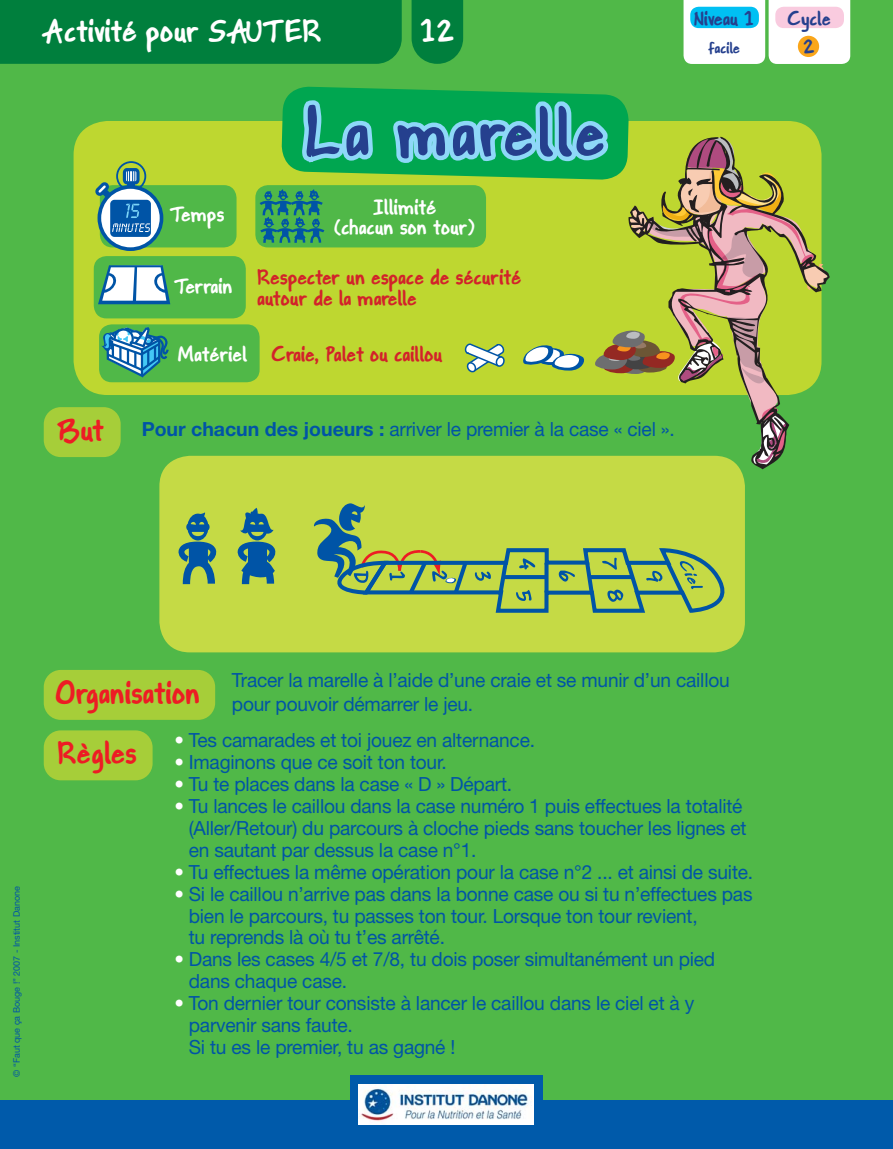
<style>
.page{position:relative;width:893px;height:1149px;background:#fff}
.page>*{position:absolute;margin:0;border:0;box-sizing:border-box;transform-origin:0 0}
.t1{font:71.25px "Gapstown AH Bold";letter-spacing:.05em;color:#25408e}
.t2{font:33px/60.4px "Gapstown AH Bold";color:#ed1c24}
.t3{font:33px "Gapstown AH Bold";color:#fff}
.t4{font:22.5px/21px "Gapstown AH Bold";color:#d2232a}
.t5{font:22.5px/19.5px "Gapstown AH Bold";color:#fff;text-align:center}
.t6{font:21px/28.5px "Gapstown AH Bold";color:#25408e;text-align:center}
.t7{font:19.5px/21.9px "Helvetica Neue LT Std";letter-spacing:-.01em;color:#0054a6}
.t8{font:16.5px "Gapstown AH Bold";color:#25408e}
.t9{font:9px "Helvetica Neue";color:#0054a6}
.s1{color:#fff}
.s2{font-weight:700}
</style>
<div class="page">
<div style="left:0;top:0;width:893px;height:1148px;background:#50b848"></div>
<div style="left:0;top:0;width:402px;height:64px;background:#007f3d"></div>
<svg style="left:412px;top:0;width:51px;height:64px"></svg>
<div style="left:0;top:1100px;width:893px;height:48px;background:#005aaa"></div>
<div style="left:351px;top:1074px;width:192px;height:50px;background:#005aaa"></div>
<img style="left:359px;top:1084px;width:175px;height:40px">
<div style="left:74px;top:121px;width:747px;height:274px;background:#bed730;border-radius:34px"></div>
<div style="left:100px;top:185px;width:137px;height:62px;background:#50b848;border-radius:13px"></div>
<div style="left:94px;top:256px;width:152px;height:62px;background:#50b848;border-radius:13px"></div>
<div style="left:99px;top:324px;width:161px;height:58px;background:#50b848;border-radius:13px"></div>
<svg style="left:98px;top:265px;width:72px;height:39px"></svg>
<svg style="left:101px;top:326px;width:68px;height:53px"></svg>
<svg style="left:260px;top:87px;width:570px;height:383px"></svg>
<svg style="left:99px;top:187px;width:63px;height:62px"></svg>
<div style="left:98px;top:185px;width:65px;height:66px;border:4px solid #0054a6;border-radius:50%"></div>
<div style="left:110px;top:200px;width:41px;height:37px;background:#0054a6;border-radius:4px"></div>
<svg style="left:95px;top:161px;width:55px;height:71px"></svg>
<div style="left:159px;top:455px;width:586px;height:197px;background:#c5da45;border-radius:31px"></div>
<svg style="left:178px;top:512px;width:39px;height:72px"></svg>
<svg style="left:237px;top:507px;width:39px;height:77px"></svg>
<svg style="left:314px;top:503px;width:411px;height:110px"></svg>
<div style="left:44px;top:407px;width:77px;height:50px;background:#a6ce39;border-radius:17px"></div>
<div style="left:44px;top:669px;width:171px;height:50px;background:#a6ce39;border-radius:17px"></div>
<div style="left:44px;top:730px;width:109px;height:50px;background:#a6ce39;border-radius:17px"></div>
<svg style="left:683px;top:0;width:167px;height:64px"></svg>
<div style="left:775px;top:7px;width:69px;height:21px;background:#f9cbdf;border-radius:9px"></div>
<div style="left:798px;top:36px;width:21px;height:21px;background:#faa61a;border-radius:50%"></div>
<h2 class="t3" style="left:42px;top:10px;width:281px">Activité pour SAUTER</h2>
<h2 class="t3" style="left:420px;top:10px;width:36px">12</h2>
<p class="t5" style="left:170px;top:207px;width:56px">Temps</p>
<h1 class="t1" style="left:306px;top:105px;width:301px">La marelle</h1>
<p class="t5" style="left:334px;top:200px;width:142px">Illimité<br>(chacun son tour)</p>
<p class="t4" style="left:257px;top:269px;width:266px;text-indent:-83px"><span class="s1">Terrain</span> Respecter un espace de sécurité autour de la marelle</p>
<p class="t4" style="left:178px;top:346px;width:267px"><span class="s1">Matériel</span> Craie, Palet ou caillou</p>
<p class="t6" style="left:694px;top:6px;width:62px">Niveau 1</p>
<p class="t8" style="left:708px;top:42px;width:33px">facile</p>
<h2 class="t2" style="left:58px;top:398px;width:48px">But</h2>
<p class="t7" style="left:142px;top:420px;width:535px"><span class="s2">Pour chacun des joueurs :</span> arriver le premier à la case « ciel ».</p>
<p class="t6" style="left:788px;top:6px;width:44px">Cycle<br>2</p>
<p class="t9" style="left:13px;top:1076px;width:192px;rotate:-90deg">© “Faut que ça Bouge !” 2007 - Institut Danone</p>
<p class="t7" style="left:232px;top:670px;width:499px;line-height:23.4px">Tracer la marelle à l’aide d’une craie et se munir d’un caillou pour pouvoir démarrer le jeu.</p>
<p class="t7" style="left:174px;top:731px;width:362px"><span class="s1">•</span> Tes camarades et toi jouez en alternance.</p>
<p class="t7" style="left:174px;top:753px;width:274px"><span class="s1">•</span> Imaginons que ce soit ton tour.</p>
<p class="t7" style="left:174px;top:775px;width:339px"><span class="s1">•</span> Tu te places dans la case « D » Départ.</p>
<p class="t7" style="left:189px;top:796px;width:559px;text-indent:-14px"><span class="s1">•</span> Tu lances le caillou dans la case numéro 1 puis effectues la totalité (Aller/Retour) du parcours à cloche pieds sans toucher les lignes et en sautant par dessus la case n°1.</p>
<p class="t7" style="left:174px;top:862px;width:580px"><span class="s1">•</span> Tu effectues la même opération pour la case n°2 ... et ainsi de suite.</p>
<p class="t7" style="left:189px;top:884px;width:565px;text-indent:-14px"><span class="s1">•</span> Si le caillou n’arrive pas dans la bonne case ou si tu n’effectues pas bien le parcours, tu passes ton tour. Lorsque ton tour revient,<br>tu reprends là où tu t’es arrêté.</p>
<p class="t7" style="left:189px;top:950px;width:528px;text-indent:-14px"><span class="s1">•</span> Dans les cases 4/5 et 7/8, tu dois poser simultanément un pied dans chaque case.</p>
<p class="t7" style="left:189px;top:994px;width:507px;text-indent:-14px"><span class="s1">•</span> Ton dernier tour consiste à lancer le caillou dans le ciel et à y parvenir sans faute.<br>Si tu es le premier, tu as gagné !</p>
<h2 class="t2" style="left:55px;top:660px;width:146px">Organisation<br>Règles</h2>
</div>
